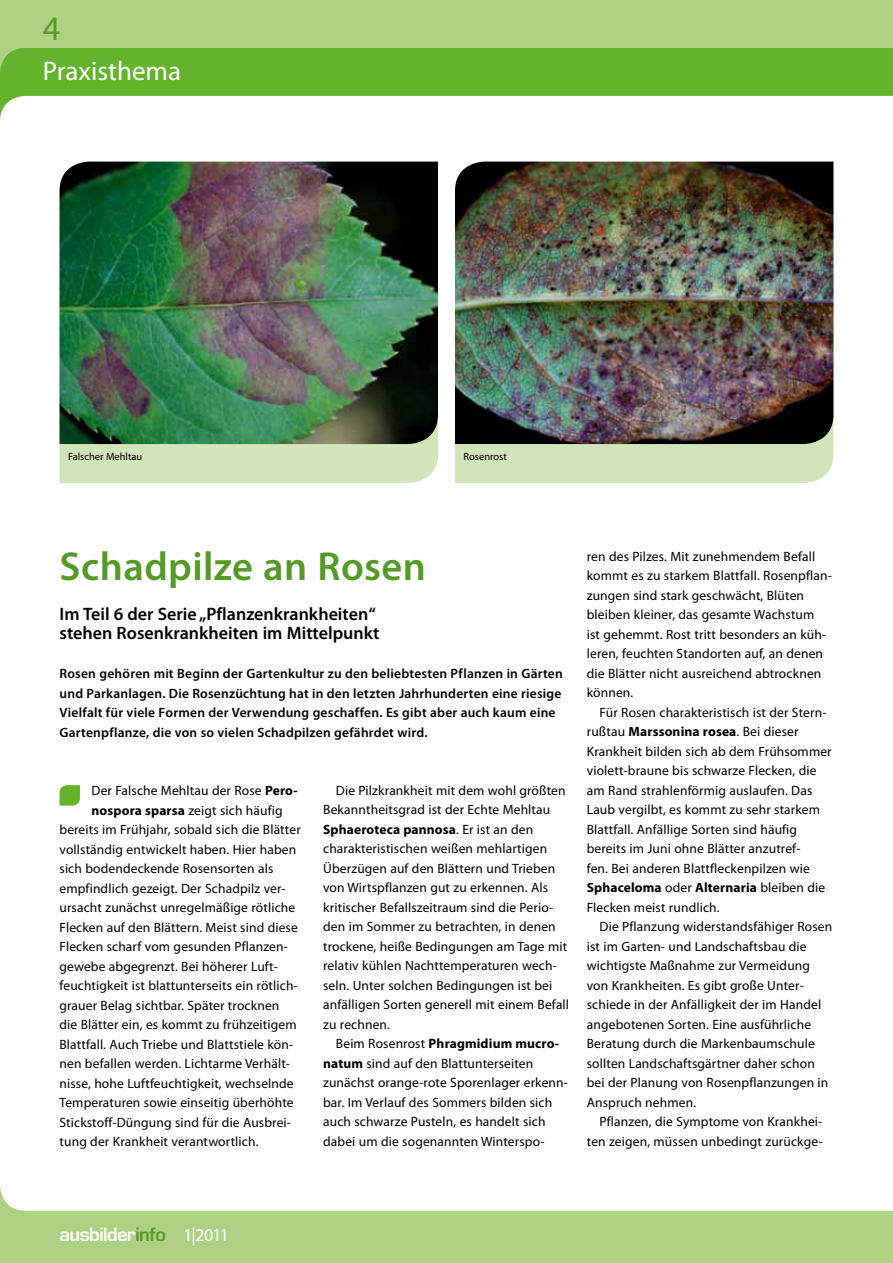
<style>
.page{position:relative;width:893px;height:1263px;background:#fff}
.page>*{position:absolute;margin:0;border:0;box-sizing:border-box;transform-origin:0 0}
.t1{font:600 40.5px "Myriad Pro";letter-spacing:.01em;color:#559a26}
.t2{font:34.35px "Myriad Pro";color:#559a26}
.t3{font:27px "Myriad Pro";color:#fff}
.t4{font:600 18px/19.5px "Myriad Pro";color:#000}
.t5{font:600 18px "Eurostile";letter-spacing:-.025em;color:#fff}
.t6{font:13.5px/19.5px "Myriad Pro";letter-spacing:.01em;color:#000}
.t7{font:600 13.5px/19.5px "Myriad Pro";letter-spacing:.015em;color:#000}
.t8{font:10.5px "Myriad Pro";color:#000}
.s1{font-weight:700}
.s2{color:#559a26}
.s3{font-family:"Myriad Pro";font-weight:400}
</style>
<div class="page">
<div style="left:60px;top:444px;width:378px;height:39px;background:#d2e4ba"></div>
<div style="left:455px;top:444px;width:378px;height:39px;background:#d2e4ba"></div>
<svg style="left:60px;top:785px;width:20px;height:21px"></svg>
<img style="left:455px;top:162px;width:378px;height:282px">
<img style="left:60px;top:162px;width:378px;height:282px">
<div style="left:0;top:0;width:893px;height:87px;background:#aed184"></div>
<svg style="left:0;top:48px;width:893px;height:71px;fill:#64b32c"></svg>
<svg style="left:0;top:1187px;width:893px;height:76px;fill:#aed184"></svg>
<h2 class="t2" style="left:43px;top:7px;width:19px">4</h2>
<h3 class="t3" style="left:43px;top:54px;width:140px">Praxisthema</h3>
<p class="t8" style="left:68px;top:450px;width:76px">Falscher Mehltau</p>
<p class="t8" style="left:463px;top:450px;width:45px">Rosenrost</p>
<h1 class="t1" style="left:60px;top:541px;width:368px">Schadpilze an Rosen</h1>
<h3 class="t4" style="left:60px;top:603px;width:321px">Im Teil 6 der Serie„Pflanzenkrankheiten“ stehen Rosenkrankheiten im Mittelpunkt</h3>
<p class="t7" style="left:60px;top:663px;width:505px">Rosen gehören mit Beginn der Gartenkultur zu den beliebtesten Pflanzen in Gärten und Parkanlagen. Die Rosenzüchtung hat in den letzten Jahrhunderten eine riesige Vielfalt für viele Formen der Verwendung geschaffen. Es gibt aber auch kaum eine Gartenpflanze, die von so vielen Schadpilzen gefährdet wird.</p>
<p class="t6" style="left:92px;top:781px;width:208px">Der Falsche Mehltau der Rose <span class="s1">Pero-</span></p>
<p class="t6" style="left:92px;top:800px;width:193px"><span class="s1">nospora sparsa</span> zeigt sich häufig</p>
<p class="t6" style="left:60px;top:820px;width:243px">bereits im Frühjahr, sobald sich die Blätter</p>
<p class="t6" style="left:60px;top:839px;width:238px">vollständig entwickelt haben. Hier haben</p>
<p class="t6" style="left:60px;top:858px;width:215px">sich bodendeckende Rosensorten als</p>
<p class="t6" style="left:60px;top:878px;width:228px">empfindlich gezeigt. Der Schadpilz ver-</p>
<p class="t6" style="left:60px;top:897px;width:237px">ursacht zunächst unregelmäßige rötliche</p>
<p class="t6" style="left:60px;top:917px;width:240px">Flecken auf den Blättern. Meist sind diese</p>
<p class="t6" style="left:60px;top:936px;width:229px">Flecken scharf vom gesunden Pflanzen-</p>
<p class="t6" style="left:60px;top:956px;width:220px">gewebe abgegrenzt. Bei höherer Luft-</p>
<p class="t6" style="left:60px;top:975px;width:240px">feuchtigkeit ist blattunterseits ein rötlich-</p>
<p class="t6" style="left:60px;top:995px;width:221px">grauer Belag sichtbar. Später trocknen</p>
<p class="t6" style="left:60px;top:1014px;width:239px">die Blätter ein, es kommt zu frühzeitigem</p>
<p class="t6" style="left:60px;top:1034px;width:235px">Blattfall. Auch Triebe und Blattstiele kön-</p>
<p class="t6" style="left:60px;top:1053px;width:232px">nen befallen werden. Lichtarme Verhält-</p>
<p class="t6" style="left:60px;top:1073px;width:236px">nisse, hohe Luftfeuchtigkeit, wechselnde</p>
<p class="t6" style="left:60px;top:1092px;width:236px">Temperaturen sowie einseitig überhöhte</p>
<p class="t6" style="left:60px;top:1112px;width:233px">Stickstoff-Düngung sind für die Ausbrei-</p>
<p class="t6" style="left:60px;top:1131px;width:200px">tung der Krankheit verantwortlich.</p>
<p class="t6" style="left:323px;top:780px;width:247px;text-indent:13px">Die Pilzkrankheit mit dem wohl größten Bekanntheitsgrad ist der Echte Mehltau <span class="s1">Sphaeroteca pannosa</span>. Er ist an den charakteristischen weißen mehlartigen Überzügen auf den Blättern und Trieben von Wirtspflanzen gut zu erkennen. Als kritischer Befallszeitraum sind die Perio&shy;den im Sommer zu betrachten, in denen trockene, heiße Bedingungen am Tage mit relativ kühlen Nachttemperaturen wech&shy;seln. Unter solchen Bedingungen ist bei anfälligen Sorten generell mit einem Befall zu rechnen.</p>
<p class="t6" style="left:323px;top:1034px;width:246px;text-indent:13px">Beim Rosenrost <span class="s1">Phragmidium mucro&shy;natum</span> sind auf den Blattunterseiten zunächst orange-rote Sporenlager erkenn&shy;bar. Im Verlauf des Sommers bilden sich auch schwarze Pusteln, es handelt sich dabei um die sogenannten Winterspo-</p>
<p class="t6" style="left:587px;top:546px;width:247px">ren des Pilzes. Mit zunehmendem Befall kommt es zu starkem Blattfall. Rosenpflan&shy;zungen sind stark geschwächt, Blüten bleiben kleiner, das gesamte Wachstum<br>ist gehemmt. Rost tritt besonders an küh&shy;leren, feuchten Standorten auf, an denen die Blätter nicht ausreichend abtrocknen können.</p>
<p class="t6" style="left:587px;top:702px;width:246px;text-indent:13px">Für Rosen charakteristisch ist der Stern&shy;rußtau <span class="s1">Marssonina rosea</span>. Bei dieser Krankheit bilden sich ab dem Frühsommer violett-braune bis schwarze Flecken, die am Rand strahlenförmig auslaufen. Das Laub vergilbt, es kommt zu sehr starkem Blattfall. Anfällige Sorten sind häufig bereits im Juni ohne Blätter anzutref-<br>fen. Bei anderen Blattfleckenpilzen wie <span class="s1">Sphaceloma</span> oder <span class="s1">Alternaria</span> bleiben die Flecken meist rundlich.</p>
<p class="t6" style="left:587px;top:917px;width:247px;text-indent:13px">Die Pflanzung widerstandsfähiger Rosen ist im Garten- und Landschaftsbau die wichtigste Maßnahme zur Vermeidung von Krankheiten. Es gibt große Unter&shy;schiede in der Anfälligkeit der im Handel angebotenen Sorten. Eine ausführliche Beratung durch die Markenbaumschule sollten Landschaftsgärtner daher schon bei der Planung von Rosenpflanzungen in Anspruch nehmen.</p>
<p class="t6" style="left:587px;top:1112px;width:238px;text-align:right">Pflanzen, die Symptome von Krankhei&shy;ten zeigen, müssen unbedingt zurückge-</p>
<h3 class="t5" style="left:60px;top:1223px;width:171px">ausbilder<span class="s2">info</span> <span class="s3">1|2011</span></h3>
</div>
